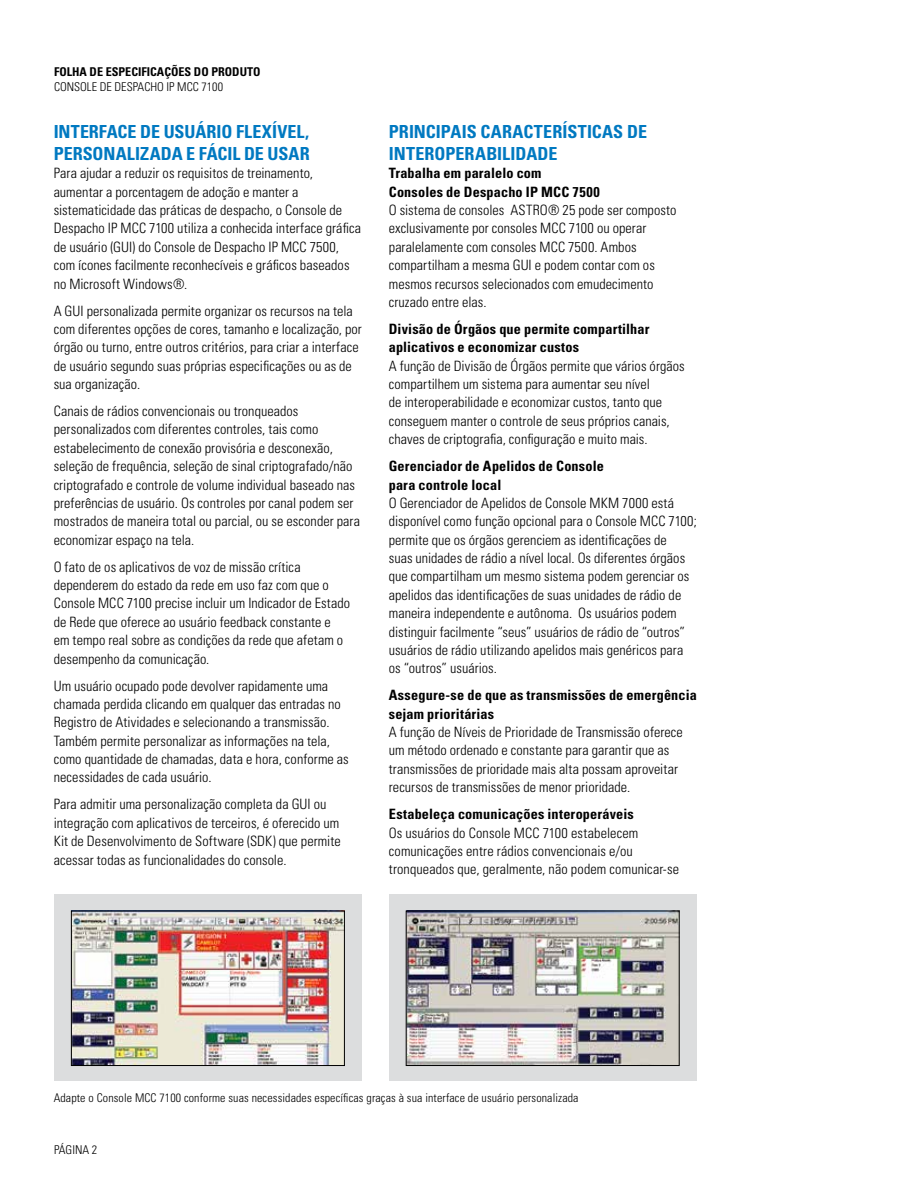
<style>
.page{position:relative;width:918px;height:1188px;background:#fff}
.page>*{position:absolute;margin:0;border:0;box-sizing:border-box;transform-origin:0 0}
.t1{font:700 condensed 18px/21.6px "Univers LT Std";color:#0079c1}
.t2{font:300 condensed 14.25px/18.3px "Univers LT Std";letter-spacing:.005em;color:#000}
.t3{font:700 condensed 14.25px/18.3px "Univers LT Std";letter-spacing:.01em;color:#000}
.t4{font:300 condensed 12.15px "Univers LT Std";color:#000}
.t5{font:700 condensed 12.15px "Univers LT Std";color:#000}
.t6{font:300 condensed 12px "Univers LT Std";letter-spacing:.01em;color:#000}
</style>
<div class="page">
<div style="left:54px;top:894px;width:308px;height:187px;background:#dcddde"></div>
<div style="left:389px;top:894px;width:308px;height:187px;background:#dcddde"></div>
<img style="left:408px;top:913px;width:270px;height:151px">
<div style="left:406px;top:911px;width:274px;height:155px;border:1px solid #000"></div>
<img style="left:73px;top:913px;width:270px;height:151px">
<div style="left:71px;top:911px;width:274px;height:155px;border:1px solid #000"></div>
<p class="t5" style="left:54px;top:64px;width:208px">FOLHA DE ESPECIFICAÇÕES DO PRODUTO</p>
<p class="t4" style="left:54px;top:79px;width:171px">CONSOLE DE DESPACHO IP MCC 7100</p>
<p class="t1" style="left:54px;top:121px;width:257px">INTERFACE DE USUÁRIO FLEXÍVEL,<br>PERSONALIZADA E FÁCIL DE USAR</p>
<p class="t2" style="left:54px;top:164px;width:309px">Para ajudar a reduzir os requisitos de treinamento, aumentar a porcentagem de adoção e manter a sistematicidade das práticas de despacho, o Console de Despacho IP MCC 7100 utiliza a conhecida interface gráfica de usuário (GUI) do Console de Despacho IP MCC 7500, com ícones facilmente reconhecíveis e gráficos baseados no Microsoft Windows®.</p>
<p class="t2" style="left:54px;top:301px;width:310px">A GUI personalizada permite organizar os recursos na tela com diferentes opções de cores, tamanho e localização, por órgão ou turno, entre outros critérios, para criar a interface de usuário segundo suas próprias especificações ou as de sua organização.</p>
<p class="t2" style="left:54px;top:402px;width:308px">Canais de rádios convencionais ou tronqueados personalizados com diferentes controles, tais como estabelecimento de conexão provisória e desconexão, seleção de frequência, seleção de sinal criptografado/não criptografado e controle de volume individual baseado nas preferências de usuário. Os controles por canal podem ser mostrados de maneira total ou parcial, ou se esconder para economizar espaço na tela.</p>
<p class="t2" style="left:54px;top:558px;width:298px">O fato de os aplicativos de voz de missão crítica dependerem do estado da rede em uso faz com que o Console MCC 7100 precise incluir um Indicador de Estado de Rede que oferece ao usuário feedback constante e em tempo real sobre as condições da rede que afetam o desempenho da comunicação.</p>
<p class="t2" style="left:54px;top:676px;width:297px">Um usuário ocupado pode devolver rapidamente uma chamada perdida clicando em qualquer das entradas no Registro de Atividades e selecionando a transmissão.<br>Também permite personalizar as informações na tela, como quantidade de chamadas, data e hora, conforme as necessidades de cada usuário.</p>
<p class="t2" style="left:54px;top:795px;width:289px">Para admitir uma personalização completa da GUI ou integração com aplicativos de terceiros, é oferecido um Kit de Desenvolvimento de Software (SDK) que permite acessar todas as funcionalidades do console.</p>
<p class="t1" style="left:389px;top:121px;width:260px">PRINCIPAIS CARACTERÍSTICAS DE<br>INTEROPERABILIDADE</p>
<p class="t3" style="left:389px;top:164px;width:212px">Trabalha em paralelo com<br>Consoles de Despacho IP MCC 7500</p>
<p class="t2" style="left:389px;top:201px;width:289px">O sistema de consoles ASTRO® 25 pode ser composto exclusivamente por consoles MCC 7100 ou operar paralelamente com consoles MCC 7500. Ambos compartilham a mesma GUI e podem contar com os mesmos recursos selecionados com emudecimento cruzado entre elas.</p>
<p class="t3" style="left:389px;top:320px;width:262px">Divisão de Órgãos que permite compartilhar aplicativos e economizar custos</p>
<p class="t2" style="left:389px;top:357px;width:298px">A função de Divisão de Órgãos permite que vários órgãos compartilhem um sistema para aumentar seu nível<br>de interoperabilidade e economizar custos, tanto que conseguem manter o controle de seus próprios canais, chaves de criptografia, configuração e muito mais.</p>
<p class="t3" style="left:389px;top:457px;width:217px">Gerenciador de Apelidos de Console para controle local</p>
<p class="t2" style="left:389px;top:494px;width:310px">O Gerenciador de Apelidos de Console MKM 7000 está disponível como função opcional para o Console MCC 7100; permite que os órgãos gerenciem as identificações de<br>suas unidades de rádio a nível local. Os diferentes órgãos que compartilham um mesmo sistema podem gerenciar os apelidos das identificações de suas unidades de rádio de maneira independente e autônoma. Os usuários podem distinguir facilmente “seus” usuários de rádio de “outros” usuários de rádio utilizando apelidos mais genéricos para os “outros” usuários.</p>
<p class="t3" style="left:389px;top:686px;width:310px">Assegure-se de que as transmissões de emergência sejam prioritárias</p>
<p class="t2" style="left:389px;top:723px;width:296px">A função de Níveis de Prioridade de Transmissão oferece um método ordenado e constante para garantir que as transmissões de prioridade mais alta possam aproveitar recursos de transmissões de menor prioridade.</p>
<p class="t3" style="left:389px;top:805px;width:247px">Estabeleça comunicações interoperáveis</p>
<p class="t2" style="left:389px;top:823px;width:292px">Os usuários do Console MCC 7100 estabelecem comunicações entre rádios convencionais e/ou tronqueados que, geralmente, não podem comunicar-se</p>
<p class="t6" style="left:54px;top:1090px;width:526px">Adapte o Console MCC 7100 conforme suas necessidades específicas graças à sua interface de usuário personalizada</p>
<p class="t4" style="left:54px;top:1142px;width:45px">pÁgina 2</p>
</div>
